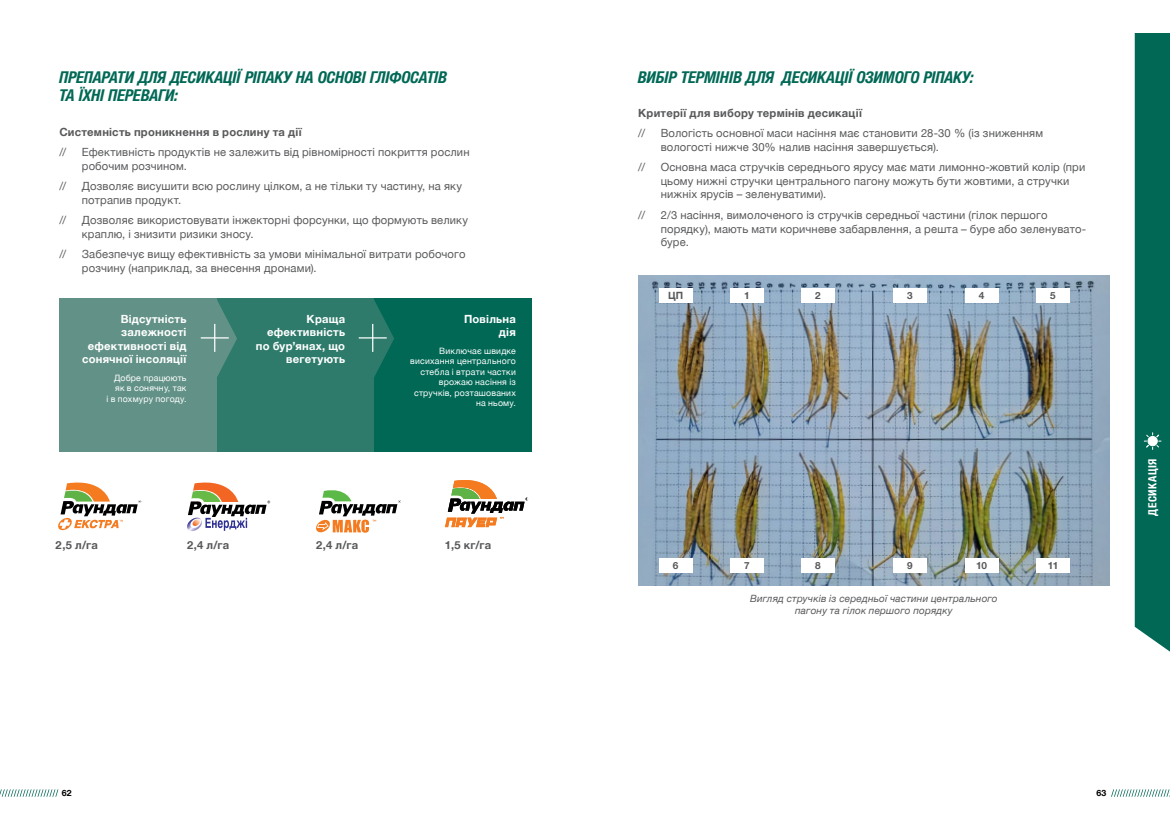
<style>
.page{position:relative;width:1170px;height:815px;background:#fff}
.page>*{position:absolute;margin:0;border:0;box-sizing:border-box;transform-origin:0 0}
.t1{font:italic 700 condensed 16.25px/18.8px "Helvetica Neue LTCYR";letter-spacing:-.01em;color:#006855}
.t2{font:11.25px/13.5px "Helvetica Neue LTCYR";letter-spacing:.01em;color:#58595b}
.t3{font:700 11.25px/13.5px "Helvetica Neue LTCYR";letter-spacing:.02em;color:#fff;text-align:right}
.t4{font:700 11.25px "Helvetica Neue LTCYR";letter-spacing:.02em;color:#58595b}
.t5{font:700 condensed 11.25px "Helvetica Neue LTCYR";letter-spacing:.05em;color:#fff}
.t6{font:italic 10px/12px "Helvetica Neue LTCYR";letter-spacing:.02em;color:#58595b;text-align:center}
.t7{font:700 10px "Helvetica Neue LTCYR";color:#58595b}
.t8{font:8.75px/10.5px "Helvetica Neue LTCYR";letter-spacing:.02em;color:#fff;text-align:right}
.t9{font:700 8.75px "Helvetica Neue LTCYR";color:#000}
</style>
<div class="page">
<svg style="left:0;top:789px;width:58px;height:8px"></svg>
<div style="left:59px;top:299px;width:158px;height:153px;background:#629287"></div>
<div style="left:217px;top:299px;width:157px;height:153px;background:#2e7b6c"></div>
<div style="left:374px;top:299px;width:157px;height:153px;background:#006855"></div>
<hr style="left:201px;top:337px;width:28px;height:2px;background:#fff">
<svg style="left:214px;top:300px;width:23px;height:77px"></svg>
<hr style="left:359px;top:337px;width:27px;height:2px;background:#fff">
<svg style="left:372px;top:300px;width:22px;height:77px"></svg>
<svg style="left:58px;top:483px;width:83px;height:47px"></svg>
<svg style="left:187px;top:483px;width:83px;height:48px"></svg>
<svg style="left:316px;top:490px;width:85px;height:43px"></svg>
<svg style="left:445px;top:480px;width:83px;height:47px"></svg>
<img style="left:638px;top:276px;width:471px;height:310px">
<div style="left:659px;top:288px;width:33px;height:14px;background:#fff"></div>
<div style="left:801px;top:288px;width:33px;height:14px;background:#fff"></div>
<div style="left:730px;top:288px;width:33px;height:14px;background:#fff"></div>
<div style="left:893px;top:288px;width:33px;height:14px;background:#fff"></div>
<div style="left:964px;top:288px;width:34px;height:14px;background:#fff"></div>
<div style="left:1036px;top:288px;width:33px;height:14px;background:#fff"></div>
<div style="left:659px;top:559px;width:33px;height:14px;background:#fff"></div>
<div style="left:801px;top:559px;width:33px;height:14px;background:#fff"></div>
<div style="left:730px;top:559px;width:33px;height:14px;background:#fff"></div>
<div style="left:893px;top:559px;width:33px;height:14px;background:#fff"></div>
<div style="left:964px;top:559px;width:34px;height:14px;background:#fff"></div>
<div style="left:1036px;top:559px;width:33px;height:14px;background:#fff"></div>
<svg style="left:1111px;top:789px;width:59px;height:8px"></svg>
<svg style="left:1134px;top:33px;width:35px;height:618px"></svg>
<h1 class="t1" style="left:59px;top:68px;width:389px">ПРЕПАРАТИ ДЛЯ ДЕСИКАЦІЇ РІПАКУ НА ОСНОВІ ГЛІФОСАТІВ<br>ТА ЇХНІ ПЕРЕВАГИ:</h1>
<p class="t4" style="left:59px;top:125px;width:244px">Системність проникнення в рослину та дії</p>
<p class="t2" style="left:59px;top:145px;width:8px">//</p>
<p class="t2" style="left:82px;top:145px;width:389px">Ефективність продуктів не залежить від рівномірності покриття рослин робочим розчином.</p>
<p class="t2" style="left:59px;top:180px;width:8px">//</p>
<p class="t2" style="left:82px;top:180px;width:381px">Дозволяє висушити всю рослину цілком, а не тільки ту частину, на яку потрапив продукт.</p>
<p class="t2" style="left:59px;top:214px;width:8px">//</p>
<p class="t2" style="left:82px;top:214px;width:388px">Дозволяє використовувати інжекторні форсунки, що формують велику краплю, і знизити ризики зносу.</p>
<p class="t2" style="left:59px;top:248px;width:8px">//</p>
<p class="t2" style="left:82px;top:248px;width:385px">Забезпечує вищу ефективність за умови мінімальної витрати робочого розчину (наприклад, за внесення дронами).</p>
<p class="t3" style="left:82px;top:312px;width:106px">Відсутність залежності ефективності від сонячної інсоляції</p>
<p class="t8" style="left:106px;top:373px;width:82px">Добре працюють як в сонячну, так<br>і в похмуру погоду.</p>
<p class="t3" style="left:256px;top:312px;width:91px">Краща ефективність по бур’янах, що вегетують</p>
<p class="t3" style="left:464px;top:312px;width:53px">Повільна дія</p>
<p class="t8" style="left:410px;top:346px;width:107px">Виключає швидке висихання центрального стебла і втрати частки врожаю насіння із стручків, розташованих на ньому.</p>
<p class="t4" style="left:56px;top:539px;width:44px">2,5 л/га</p>
<p class="t4" style="left:187px;top:539px;width:44px">2,4 л/га</p>
<p class="t4" style="left:316px;top:539px;width:44px">2,4 л/га</p>
<p class="t4" style="left:445px;top:539px;width:48px">1,5 кг/га</p>
<p class="t9" style="left:62px;top:788px;width:11px">62</p>
<h1 class="t1" style="left:638px;top:68px;width:337px">ВИБІР ТЕРМІНІВ ДЛЯ ДЕСИКАЦІЇ ОЗИМОГО РІПАКУ:</h1>
<p class="t4" style="left:638px;top:107px;width:225px">Критерії для вибору термінів десикації</p>
<p class="t2" style="left:638px;top:127px;width:8px">//</p>
<p class="t2" style="left:660px;top:127px;width:384px">Вологість основної маси насіння має становити 28-30 % (із зниженням вологості нижче 30% налив насіння завершується).</p>
<p class="t2" style="left:638px;top:161px;width:8px">//</p>
<p class="t2" style="left:660px;top:161px;width:426px">Основна маса стручків середнього ярусу має мати лимонно-жовтий колір (при цьому нижні стручки центрального пагону можуть бути жовтими, а стручки нижніх ярусів – зеленуватими).</p>
<p class="t2" style="left:638px;top:208px;width:8px">//</p>
<p class="t2" style="left:660px;top:208px;width:427px">2/3 насіння, вимолоченого із стручків середньої частини (гілок першого порядку), мають мати коричневе забарвлення, а решта – буре або зеленувато&shy;буре.</p>
<p class="t7" style="left:668px;top:290px;width:17px">ЦП</p>
<p class="t7" style="left:744px;top:290px;width:7px">1</p>
<p class="t7" style="left:815px;top:290px;width:7px">2</p>
<p class="t7" style="left:907px;top:290px;width:7px">3</p>
<p class="t7" style="left:978px;top:290px;width:7px">4</p>
<p class="t7" style="left:1050px;top:290px;width:7px">5</p>
<p class="t7" style="left:672px;top:560px;width:7px">6</p>
<p class="t7" style="left:744px;top:560px;width:7px">7</p>
<p class="t7" style="left:815px;top:560px;width:7px">8</p>
<p class="t7" style="left:907px;top:560px;width:7px">9</p>
<p class="t7" style="left:975px;top:560px;width:13px">10</p>
<p class="t7" style="left:1047px;top:560px;width:12px">11</p>
<p class="t6" style="left:750px;top:592px;width:249px">Вигляд стручків із середньої частини центрального пагону та гілок першого порядку</p>
<p class="t5" style="left:1146px;top:516px;width:59px;rotate:-90deg">ДЕСИКАЦІЯ</p>
<p class="t9" style="left:1096px;top:788px;width:11px">63</p>
</div>
